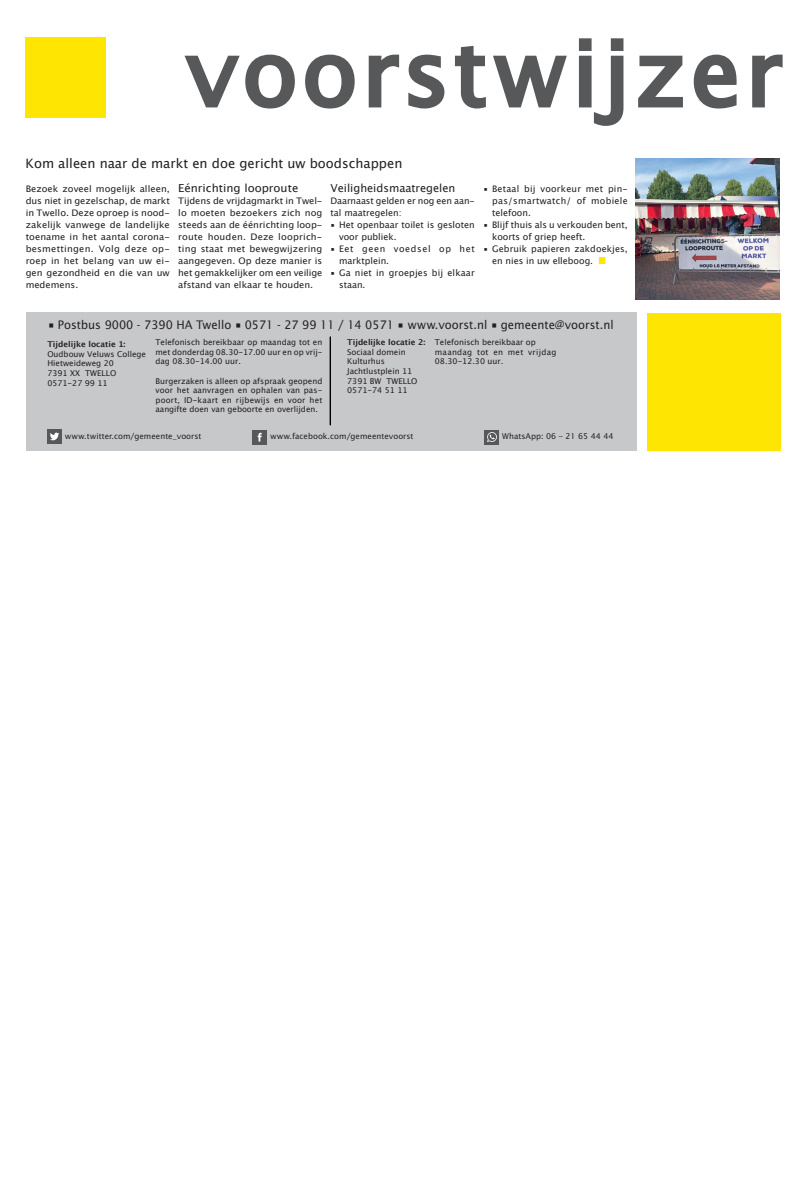
<style>
.page{position:relative;width:806px;height:1180px;background:#fff}
.page>*{position:absolute;margin:0;border:0;box-sizing:border-box;transform-origin:0 0}
.t1{font:90px "Lucida Sans";letter-spacing:.05em;color:#57585a}
.t2{font:13px "Lucida Grande";color:#231f20}
.t3{font:11.8px "Lucida Sans";color:#231f20;scale:.96 1}
.t4{font:11px "Lucida Grande";color:#231f20}
.t5{font:11px "Lucida Grande";color:#231f20;scale:1.04 1}
.t6{font:9px/12px "Lucida Grande";color:#231f20;text-align:justify;scale:1.04 1}
.t7{font:9px/12px "Lucida Grande";color:#231f20}
.t8{font:9px/12px "Lucida Grande";letter-spacing:.07em;color:#231f20}
.t9{font:8px/9.6px "Lucida Grande";color:#231f20}
.t10{font:8px "Lucida Sans";color:#231f20}
.t11{font:700 8px "Lucida Grande";color:#231f20}
.s1{color:#ffe501}
.s2{font-family:"Lucida Grande"}
</style>
<div class="page">
<svg style="left:184px;top:54px;width:111px;height:55px"></svg>
<svg style="left:305px;top:54px;width:50px;height:55px"></svg>
<svg style="left:368px;top:54px;width:77px;height:55px"></svg>
<svg style="left:455px;top:45px;width:112px;height:64px"></svg>
<svg style="left:578px;top:38px;width:46px;height:88px"></svg>
<svg style="left:638px;top:55px;width:45px;height:53px"></svg>
<svg style="left:693px;top:54px;width:44px;height:55px"></svg>
<svg style="left:752px;top:54px;width:31px;height:54px"></svg>
<div style="left:26px;top:37px;width:80px;height:80px;background:#ffe501"></div>
<div style="left:26px;top:312px;width:610px;height:138px;background:#c7c8ca"></div>
<div style="left:647px;top:313px;width:133px;height:137px;background:#ffe501"></div>
<div style="left:47px;top:429px;width:15px;height:14px;background:#57585a"></div>
<svg style="left:50px;top:432px;width:9px;height:8px"></svg>
<div style="left:484px;top:430px;width:14px;height:14px;background:#57585a"></div>
<svg style="left:487px;top:432px;width:9px;height:10px"></svg>
<div style="left:252px;top:430px;width:15px;height:14px;background:#57585a"></div>
<svg style="left:257px;top:433px;width:4px;height:8px"></svg>
<hr style="left:330px;top:336px;width:1px;height:89px;background:#000001">
<img style="left:635px;top:159px;width:144px;height:140px">
<h1 class="t1" style="left:186px;top:21px;width:597px">voorstwijzer</h1>
<h2 class="t2" style="left:26px;top:156px;width:378px">Kom alleen naar de markt en doe gericht uw boodschappen</h2>
<p class="t6" style="left:26px;top:183px;width:140px">Bezoek zoveel mogelijk alleen, dus niet in gezelschap, de markt in Twello. Deze oproep is nood&shy;zakelijk vanwege de landelijke toename in het aantal corona&shy;besmettingen. Volg deze op&shy;roep in het belang van uw ei&shy;gen gezondheid en die van uw medemens.</p>
<p class="t5" style="left:178px;top:182px;width:117px">Eénrichting looproute</p>
<p class="t4" style="left:330px;top:182px;width:126px">Veiligheidsmaatregelen</p>
<p class="t7" style="left:330px;top:195px;width:145px">Daarnaast gelden er nog een aan&shy;tal maatregelen:</p>
<p class="t7" style="left:339px;top:219px;width:137px;text-indent:-9px">▪ Het openbaar toilet is gesloten voor publiek.</p>
<p class="t8" style="left:339px;top:243px;width:137px;text-indent:-9px">▪ Eet geen voedsel op het marktplein.</p>
<p class="t7" style="left:339px;top:267px;width:137px;text-indent:-9px">▪ Ga niet in groepjes bij elkaar staan.</p>
<p class="t6" style="left:178px;top:195px;width:140px">Tijdens de vrijdagmarkt in Twel&shy;lo moeten bezoekers zich nog steeds aan de éénrichting loop&shy;route houden. Deze looprich&shy;ting staat met bewegwijzering aangegeven. Op deze manier is het gemakkelijker om een veilige afstand van elkaar te houden.</p>
<p class="t7" style="left:492px;top:183px;width:137px;text-align:justify;text-indent:-9px">▪ Betaal bij voorkeur met pin&shy;pas/smartwatch/ of mobiele telefoon.</p>
<p class="t7" style="left:492px;top:219px;width:137px;text-indent:-9px">▪ Blijf thuis als u verkouden bent, koorts of griep heeft.</p>
<p class="t7" style="left:492px;top:243px;width:137px;text-indent:-9px">▪ Gebruik papieren zakdoekjes, en nies in uw elleboog. <span class="s1">■</span></p>
<h3 class="t3" style="left:48px;top:318px;width:590px"><span class="s2">■</span> Postbus 9000 - 7390 HA Twello <span class="s2">■</span> 0571 - 27 99 11 / 14 0571 <span class="s2">■</span> www.voorst.nl <span class="s2">■</span> gemeente@voorst.nl</h3>
<p class="t11" style="left:47px;top:338px;width:80px">Tijdelijke locatie 1:</p>
<p class="t9" style="left:47px;top:349px;width:100px">Oudbouw Veluws College<br>Hietweideweg 20<br>7391 XX TWELLO<br>0571-27 99 11</p>
<p class="t9" style="left:155px;top:337px;width:168px;text-align:justify">Telefonisch bereikbaar op maandag tot en met donderdag 08.30-17.00 uur en op vrij&shy;dag 08.30-14.00 uur.</p>
<p class="t9" style="left:155px;top:376px;width:168px;text-align:justify">Burgerzaken is alleen op afspraak geopend voor het aanvragen en ophalen van pas&shy;poort, ID-kaart en rijbewijs en voor het aangifte doen van geboorte en overlijden.</p>
<p class="t9" style="left:434px;top:337px;width:123px">Telefonisch bereikbaar op maandag tot en met vrijdag<br>08.30-12.30 uur.</p>
<p class="t11" style="left:347px;top:336px;width:80px">Tijdelijke locatie 2:</p>
<p class="t9" style="left:347px;top:347px;width:72px">Sociaal domein<br>Kulturhus<br>Jachtlustplein 11<br>7391 BW TWELLO<br>0571-74 51 11</p>
<p class="t10" style="left:65px;top:431px;width:138px">www.twitter.com/gemeente_voorst</p>
<p class="t10" style="left:270px;top:432px;width:145px">www.facebook.com/gemeentevoorst</p>
<p class="t10" style="left:502px;top:431px;width:113px">WhatsApp: 06 – 21 65 44 44</p>
</div>
